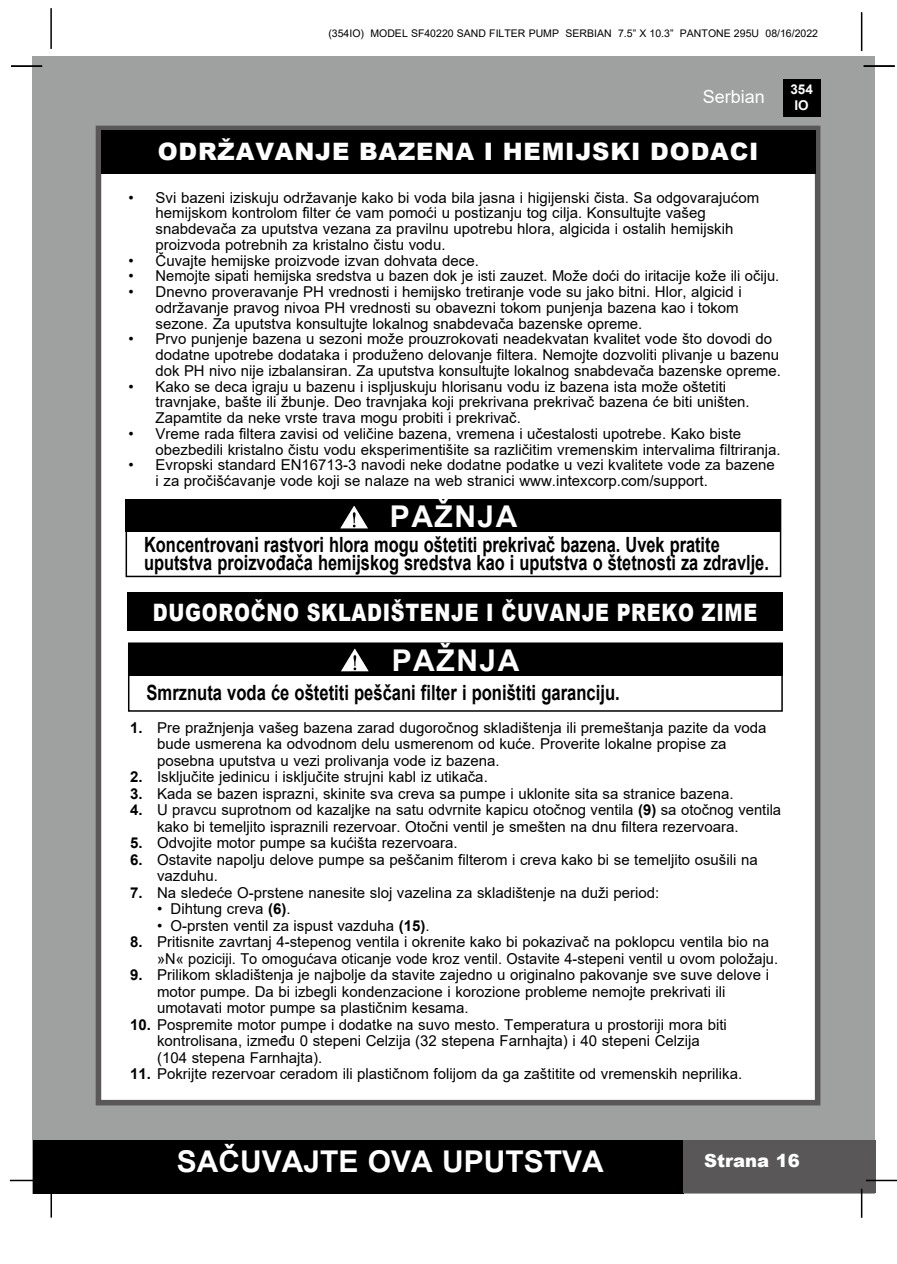
<style>
.page{position:relative;width:897px;height:1264px;background:#fff}
.page>*{position:absolute;margin:0;border:0;box-sizing:border-box;transform-origin:0 0}
.t1{font:700 30px "Arial";color:#fff}
.t2{font:900 24px "Arial";letter-spacing:.035em;color:#fff;scale:.8 1}
.t3{font:900 24px "Arial";letter-spacing:.035em;color:#fff}
.t4{font:700 21px/18px "Arial";color:#000;scale:.78 1}
.t5{font:700 21px "Arial";color:#000;scale:.79 1}
.t6{font:900 18px "Arial";color:#fff}
.t7{font:18px "Arial";color:#fff}
.t8{font:15px/15.8px "Arial";color:#000}
.t9{font:700 13.5px/16.2px "Arial";color:#fff;text-align:center}
.t10{font:10.5px "Arial";color:#000}
.s1{font-weight:700}
</style>
<div class="page">
<div style="left:33px;top:56px;width:842px;height:1137px;background:#9fa0a0"></div>
<div style="left:782px;top:79px;width:38px;height:38px;background:#000"></div>
<hr style="left:50px;top:8px;width:2px;height:41px;background:#000">
<hr style="left:860px;top:12px;width:2px;height:39px;background:#000">
<div style="left:33px;top:1140px;width:650px;height:53px;background:#000"></div>
<div style="left:682px;top:1140px;width:193px;height:53px;background:#595757"></div>
<hr style="left:865px;top:1179px;width:31px;height:2px;background:#000">
<hr style="left:860px;top:1188px;width:2px;height:29px;background:#000">
<hr style="left:50px;top:1187px;width:2px;height:30px;background:#000">
<hr style="left:10px;top:1179px;width:31px;height:2px;background:#000">
<div style="left:96px;top:126px;width:724px;height:979px;background:#fff;border:6px solid #595757"></div>
<div style="left:101px;top:130px;width:714px;height:44px;background:#000"></div>
<hr style="left:863px;top:65px;width:31px;height:2px;background:#000">
<hr style="left:11px;top:65px;width:31px;height:2px;background:#000">
<div style="left:127px;top:592px;width:655px;height:39px;background:#000"></div>
<div style="left:125px;top:499px;width:656px;height:78px;border:2px solid #000"></div>
<div style="left:125px;top:500px;width:656px;height:32px;background:#000"></div>
<svg style="left:340px;top:506px;width:28px;height:23px"></svg>
<div style="left:128px;top:642px;width:654px;height:70px;border:2px solid #000"></div>
<div style="left:128px;top:644px;width:654px;height:32px;background:#000"></div>
<svg style="left:341px;top:648px;width:28px;height:24px"></svg>
<p class="t10" style="left:328px;top:26px;width:491px">(354IO) MODEL SF40220 SAND FILTER PUMP SERBIAN 7.5” X 10.3” PANTONE 295U 08/16/2022</p>
<p class="t7" style="left:702px;top:84px;width:64px">Serbian</p>
<p class="t9" style="left:790px;top:81px;width:24px">354<br>IO</p>
<h2 class="t3" style="left:158px;top:134px;width:602px">ODRŽAVANJE BAZENA I HEMIJSKI DODACI</h2>
<p class="t8" style="left:155px;top:189px;width:605px;text-indent:-27px">• Svi bazeni iziskuju održavanje kako bi voda bila jasna i higijenski čista. Sa odgovarajućom hemijskom kontrolom filter će vam pomoći u postizanju tog cilja. Konsultujte vašeg snabdevača za uputstva vezana za pravilnu upotrebu hlora, algicida i ostalih hemijskih proizvoda potrebnih za kristalno čistu vodu.</p>
<p class="t8" style="left:128px;top:252px;width:352px">• Čuvajte hemijske proizvode izvan dohvata dece.</p>
<p class="t8" style="left:128px;top:268px;width:652px">• Nemojte sipati hemijska sredstva u bazen dok je isti zauzet. Može doći do iritacije kože ili očiju.</p>
<p class="t8" style="left:155px;top:284px;width:587px;text-indent:-27px">• Dnevno proveravanje PH vrednosti i hemijsko tretiranje vode su jako bitni. Hlor, algicid i održavanje pravog nivoa PH vrednosti su obavezni tokom punjenja bazena kao i tokom sezone. Za uputstva konsultujte lokalnog snabdevača bazenske opreme.</p>
<p class="t8" style="left:155px;top:331px;width:627px;text-indent:-27px">• Prvo punjenje bazena u sezoni može prouzrokovati neadekvatan kvalitet vode što dovodi do dodatne upotrebe dodataka i produženo delovanje filtera. Nemojte dozvoliti plivanje u bazenu dok PH nivo nije izbalansiran. Za uputstva konsultujte lokalnog snabdevača bazenske opreme.</p>
<p class="t8" style="left:155px;top:378px;width:595px;text-indent:-27px">• Kako se deca igraju u bazenu i ispljuskuju hlorisanu vodu iz bazena ista može oštetiti travnjake, bašte ili žbunje. Deo travnjaka koji prekrivana prekrivač bazena će biti uništen.<br>Zapamtite da neke vrste trava mogu probiti i prekrivač.</p>
<p class="t8" style="left:155px;top:426px;width:626px;text-indent:-27px">• Vreme rada filtera zavisi od veličine bazena, vremena i učestalosti upotrebe. Kako biste obezbedili kristalno čistu vodu eksperimentišite sa različitim vremenskim intervalima filtriranja.</p>
<p class="t8" style="left:155px;top:457px;width:620px;text-indent:-27px">• Evropski standard EN16713-3 navodi neke dodatne podatke u vezi kvalitete vode za bazene i za pročišćavanje vode koji se nalaze na web stranici www.intexcorp.com/support.</p>
<h1 class="t1" style="left:390px;top:495px;width:129px">PAŽNJA</h1>
<h3 class="t4" style="left:144px;top:536px;width:802px">Koncentrovani rastvori hlora mogu oštetiti prekrivač bazena. Uvek pratite uputstva proizvođača hemijskog sredstva kao i uputstva o štetnosti za zdravlje.</h3>
<h2 class="t2" style="left:153px;top:595px;width:757px">DUGOROČNO SKLADIŠTENJE I ČUVANJE PREKO ZIME</h2>
<h1 class="t1" style="left:392px;top:639px;width:129px">PAŽNJA</h1>
<h3 class="t5" style="left:146px;top:678px;width:600px">Smrznuta voda će oštetiti peščani filter i poništiti garanciju.</h3>
<p class="t8" style="left:157px;top:719px;width:611px;line-height:16.5px;text-indent:-27px"><span class="s1">1.</span> Pre pražnjenja vašeg bazena zarad dugoročnog skladištenja ili premeštanja pazite da voda bude usmerena ka odvodnom delu usmerenom od kuće. Proverite lokalne propise za posebna uputstva u vezi prolivanja vode iz bazena.</p>
<p class="t8" style="left:130px;top:769px;width:359px"><span class="s1">2.</span> Isključite jedinicu i isključite strujni kabl iz utikača.</p>
<p class="t8" style="left:130px;top:785px;width:605px"><span class="s1">3.</span> Kada se bazen isprazni, skinite sva creva sa pumpe i uklonite sita sa stranice bazena.</p>
<p class="t8" style="left:157px;top:801px;width:625px;line-height:16.5px;text-indent:-27px"><span class="s1">4.</span> U pravcu suprotnom od kazaljke na satu odvrnite kapicu otočnog ventila <span class="s1">(9)</span> sa otočnog ventila kako bi temeljito ispraznili rezervoar. Otočni ventil je smešten na dnu filtera rezervoara.</p>
<p class="t8" style="left:130px;top:835px;width:329px"><span class="s1">5.</span> Odvojite motor pumpe sa kućišta rezervoara.</p>
<p class="t8" style="left:157px;top:851px;width:602px;line-height:16.5px;text-indent:-27px"><span class="s1">6.</span> Ostavite napolju delove pumpe sa peščanim filterom i creva kako bi se temeljito osušili na vazduhu.</p>
<p class="t8" style="left:130px;top:884px;width:530px"><span class="s1">7.</span> Na sledeće O-prstene nanesite sloj vazelina za skladištenje na duži period:</p>
<p class="t8" style="left:157px;top:901px;width:135px">• Dihtung creva <span class="s1">(6)</span>.</p>
<p class="t8" style="left:157px;top:917px;width:274px">• O-prsten ventil za ispust vazduha <span class="s1">(15)</span>.</p>
<p class="t8" style="left:157px;top:933px;width:622px;line-height:16.5px;text-indent:-27px"><span class="s1">8.</span> Pritisnite zavrtanj 4-stepenog ventila i okrenite kako bi pokazivač na poklopcu ventila bio na »N« poziciji. To omogućava oticanje vode kroz ventil. Ostavite 4-stepeni ventil u ovom položaju.</p>
<p class="t8" style="left:157px;top:966px;width:613px;line-height:16.5px;text-indent:-27px"><span class="s1">9.</span> Prilikom skladištenja je najbolje da stavite zajedno u originalno pakovanje sve suve delove i motor pumpe. Da bi izbegli kondenzacione i korozione probleme nemojte prekrivati ili umotavati motor pumpe sa plastičnim kesama.</p>
<p class="t8" style="left:157px;top:1016px;width:571px;line-height:16.5px;text-indent:-27px"><span class="s1">10.</span> Pospremite motor pumpe i dodatke na suvo mesto. Temperatura u prostoriji mora biti kontrolisana, između 0 stepeni Celzija (32 stepena Farnhajta) i 40 stepeni Celzija (104 stepena Farnhajta).</p>
<p class="t8" style="left:130px;top:1066px;width:613px"><span class="s1">11.</span> Pokrijte rezervoar ceradom ili plastičnom folijom da ga zaštitite od vremenskih neprilika.</p>
<h1 class="t1" style="left:177px;top:1140px;width:428px">SAČUVAJTE OVA UPUTSTVA</h1>
<p class="t6" style="left:704px;top:1147px;width:97px">Strana 16</p>
</div>
